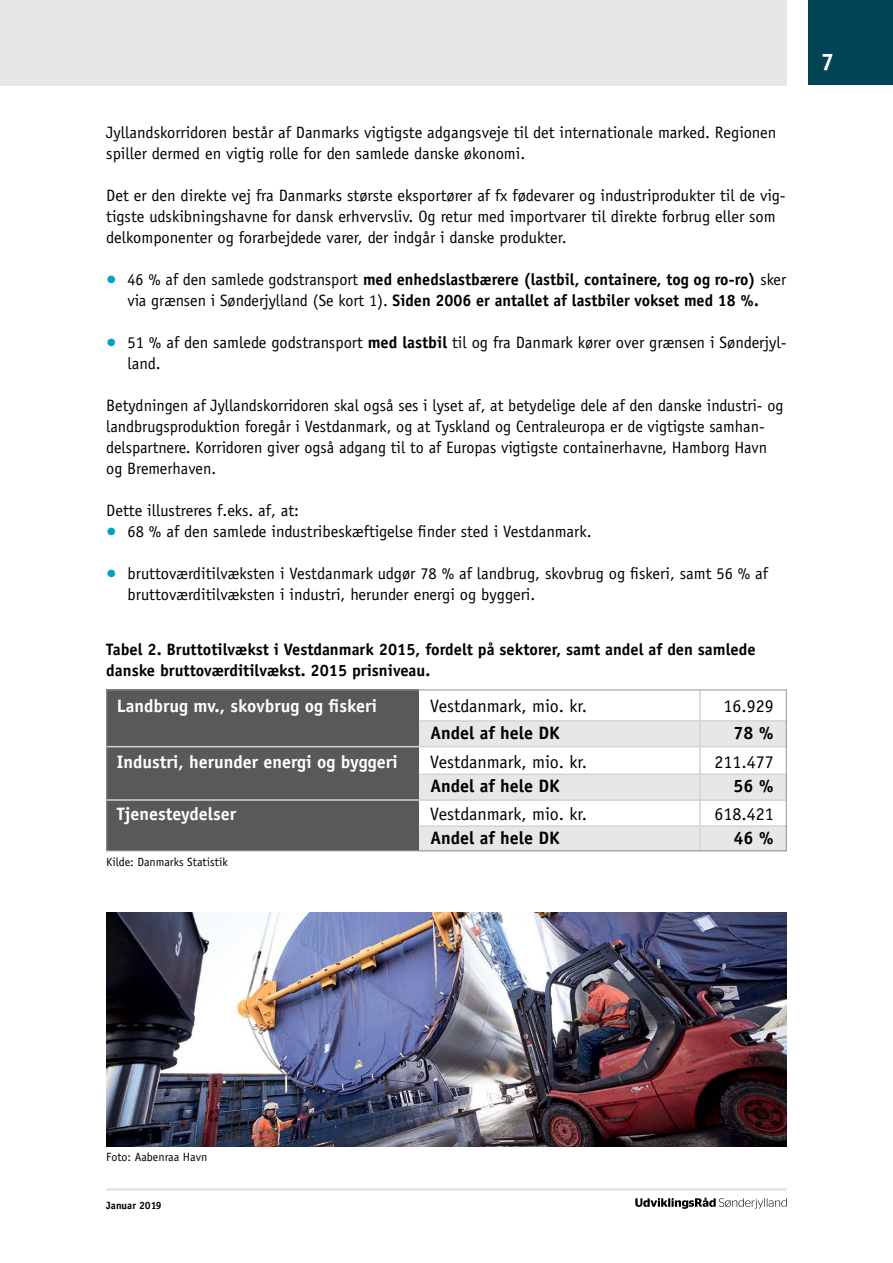
<style>
.page{position:relative;width:893px;height:1263px;background:#fff}
.page>*{position:absolute;margin:0;border:0;box-sizing:border-box;transform-origin:0 0}
.t1{font:700 24px "Officina Sans";color:#fff}
.t2{font:18px "Officina Sans";color:#000}
.t3{font:700 18px "Officina Sans";color:#fff}
.t4{font:700 18px "Officina Sans";color:#000}
.t5{font:16.5px/21px "Officina Sans";color:#000}
.t6{font:700 16.5px/21px "Officina Sans";color:#000;text-align:center}
.t7{font:12px "Officina Sans";color:#000}
.t8{font:700 10.5px "Officina Sans";color:#000}
.s1{font-weight:400;font-size:21px;color:#00a1cb}
.s2{font-weight:400}
.s3{font-size:21px;color:#00a1cb}
.s4{font-weight:700}
</style>
<div class="page">
<div style="left:808px;top:0;width:85px;height:85px;background:#004456"></div>
<svg style="left:635px;top:1197px;width:152px;height:12px"></svg>
<hr style="left:106px;top:1188px;width:681px;height:3px;background:#e6e7e8">
<div style="left:0;top:0;width:787px;height:85px;background:#e6e7e8"></div>
<div style="left:417px;top:775px;width:370px;height:25px;background:#e6e7e8"></div>
<div style="left:417px;top:826px;width:370px;height:25px;background:#e6e7e8"></div>
<div style="left:417px;top:721px;width:370px;height:25px;background:#e6e7e8"></div>
<div style="left:106px;top:689px;width:313px;height:162px;background:#58595b"></div>
<hr style="left:419px;top:720px;width:368px;height:2px;background:#d1d3d4">
<hr style="left:106px;top:746px;width:681px;height:1px;background:#d1d3d4">
<hr style="left:419px;top:773px;width:368px;height:2px;background:#d1d3d4">
<hr style="left:106px;top:799px;width:681px;height:2px;background:#d1d3d4">
<hr style="left:419px;top:825px;width:368px;height:2px;background:#d1d3d4">
<hr style="left:699px;top:689px;width:2px;height:162px;background:#d1d3d4">
<div style="left:106px;top:689px;width:681px;height:162px;border:1px solid #939598"></div>
<img style="left:106px;top:912px;width:681px;height:234px">
<p class="t5" style="left:106px;top:122px;width:672px">Jyllandskorridoren består af Danmarks vigtigste adgangsveje til det internationale marked. Regionen spiller dermed en vigtig rolle for den samlede danske økonomi.</p>
<p class="t5" style="left:106px;top:185px;width:681px">Det er den direkte vej fra Danmarks største eksportører af fx fødevarer og industriprodukter til de vig&shy;tigste udskibningshavne for dansk erhvervsliv. Og retur med importvarer til direkte forbrug eller som delkomponenter og forarbejdede varer, der indgår i danske produkter.</p>
<p class="t6" style="left:106px;top:269px;width:681px"><span class="s1">•</span> <span class="s2">46 % af den samlede godstransport</span> med enhedslastbærere (lastbil, containere, tog og ro-ro) <span class="s2">sker via grænsen i Sønderjylland (Se kort 1).</span> Siden 2006 er antallet af lastbiler vokset med 18 %.</p>
<p class="t5" style="left:128px;top:332px;width:660px;text-indent:-21px"><span class="s3">•</span> 51 % af den samlede godstransport <span class="s4">med lastbil</span> til og fra Danmark kører over grænsen i Sønderjyl&shy;land.</p>
<p class="t5" style="left:106px;top:395px;width:679px">Betydningen af Jyllandskorridoren skal også ses i lyset af, at betydelige dele af den danske industri- og landbrugsproduktion foregår i Vestdanmark, og at Tyskland og Centraleuropa er de vigtigste samhan&shy;delspartnere. Korridoren giver også adgang til to af Europas vigtigste containerhavne, Hamborg Havn og Bremerhaven.</p>
<p class="t5" style="left:106px;top:500px;width:194px">Dette illustreres f.eks. af, at:</p>
<p class="t5" style="left:106px;top:521px;width:487px"><span class="s3">•</span> 68 % af den samlede industribeskæftigelse finder sted i Vestdanmark.</p>
<p class="t5" style="left:128px;top:563px;width:642px;text-indent:-21px"><span class="s3">•</span> bruttoværditilvæksten i Vestdanmark udgør 78 % af landbrug, skovbrug og fiskeri, samt 56 % af bruttoværditilvæksten i industri, herunder energi og byggeri.</p>
<p class="t6" style="left:106px;top:638px;width:651px;text-align:left">Tabel 2. Bruttotilvækst i Vestdanmark 2015, fordelt på sektorer, samt andel af den samlede danske bruttoværditilvækst. 2015 prisniveau.</p>
<p class="t3" style="left:117px;top:695px;width:262px">Landbrug mv., skovbrug og fiskeri</p>
<p class="t2" style="left:430px;top:696px;width:158px">Vestdanmark, mio. kr.</p>
<p class="t2" style="left:724px;top:696px;width:52px">16.929</p>
<p class="t4" style="left:430px;top:722px;width:131px">Andel af hele DK</p>
<p class="t4" style="left:734px;top:722px;width:42px">78 %</p>
<p class="t3" style="left:117px;top:750px;width:283px">Industri, herunder energi og byggeri</p>
<p class="t2" style="left:430px;top:751px;width:158px">Vestdanmark, mio. kr.</p>
<p class="t2" style="left:715px;top:751px;width:61px">211.477</p>
<p class="t4" style="left:430px;top:774px;width:131px">Andel af hele DK</p>
<p class="t4" style="left:734px;top:774px;width:42px">56 %</p>
<p class="t3" style="left:117px;top:803px;width:121px">Tjenesteydelser</p>
<p class="t2" style="left:430px;top:804px;width:158px">Vestdanmark, mio. kr.</p>
<p class="t2" style="left:715px;top:804px;width:61px">618.421</p>
<p class="t4" style="left:430px;top:827px;width:131px">Andel af hele DK</p>
<p class="t4" style="left:734px;top:827px;width:42px">46 %</p>
<p class="t7" style="left:106px;top:855px;width:123px">Kilde: Danmarks Statistik</p>
<h1 class="t1" style="left:821px;top:47px;width:15px">7</h1>
<p class="t7" style="left:106px;top:1150px;width:102px">Foto: Aabenraa Havn</p>
<p class="t8" style="left:106px;top:1199px;width:57px">Januar 2019</p>
</div>
